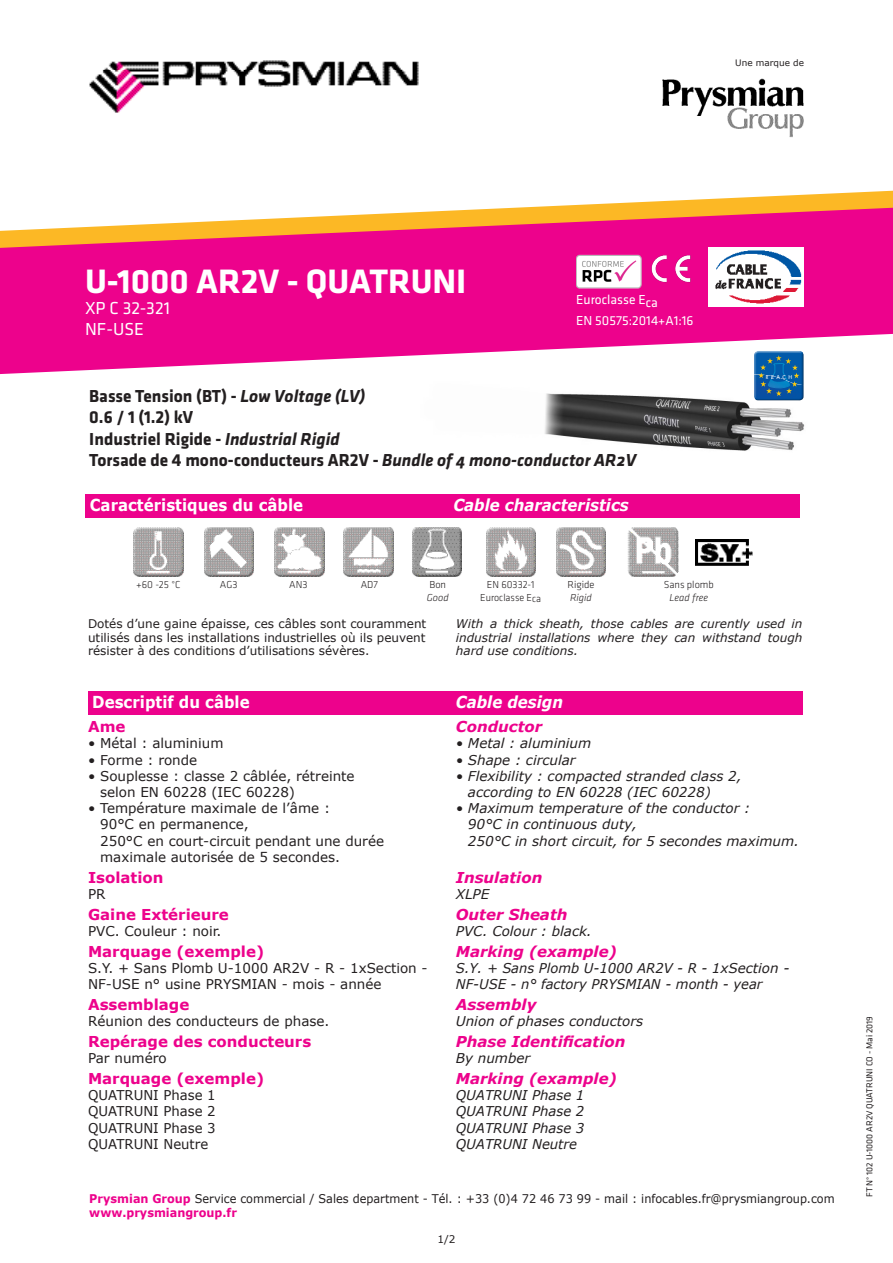
<style>
.page{position:relative;width:893px;height:1263px;background:#fff}
.page>*{position:absolute;margin:0;border:0;box-sizing:border-box;transform-origin:0 0}
.t1{font:700 35.1px "Klavika";color:#fff}
.t2{font:700 18px "Klavika";color:#231f20}
.t3{font:18px "Klavika";color:#fff}
.t4{font:700 16.5px "Verdana";color:#fff;scale:.91 1}
.t5{font:italic 700 16.5px "Verdana";color:#fff;scale:.91 1}
.t6{font:700 15px "Verdana";color:#ed028c}
.t7{font:italic 700 15px "Verdana";color:#ed028c}
.t8{font:13.5px/16.2px "Verdana";color:#231f20}
.t9{font:italic 13.5px/16.2px "Verdana";color:#231f20}
.t10{font:13.5px/21px "Klavika";color:#fff}
.t11{font:12px/13.5px "Verdana";color:#231f20;text-align:justify}
.t12{font:italic 12px/13.5px "Verdana";color:#231f20;text-align:justify}
.t13{font:12px "Verdana";color:#231f20;scale:.94 1}
.t14{font:700 12px "Verdana";color:#ed028c;scale:.94 1}
.t15{font:300 10.5px/12.6px "Klavika";color:#231f20}
.t16{font:italic 300 10.5px "Klavika";color:#231f20}
.t17{font:10.5px "Verdana";color:#231f20}
.t18{font:9px "Klavika";color:#231f20}
.t19{font:8.85px "Verdana";color:#231f20}
.t20{font:5.85px "Myriad Pro";letter-spacing:.42em;color:#fff}
.s1{font-family:"Klavika Bold Bold Italic OSF";font-weight:400}
.s2{font-style:italic}
.s3{font-weight:700;color:#ed028c}
</style>
<div class="page">
<svg style="left:510px;top:191px;width:383px;height:17px"></svg>
<img style="left:89px;top:60px;width:330px;height:53px">
<img style="left:662px;top:78px;width:142px;height:60px">
<svg style="left:0;top:208px;width:893px;height:166px;fill:#ed028c"></svg>
<img style="left:708px;top:247px;width:96px;height:60px">
<img style="left:566px;top:394px;width:239px;height:57px">
<svg style="left:544px;top:393px;width:22px;height:44px"></svg>
<div style="left:88px;top:691px;width:714px;height:23px;background:#ed028c"></div>
<div style="left:86px;top:494px;width:714px;height:23px;background:#ed028c"></div>
<img style="left:486px;top:527px;width:50px;height:49px">
<img style="left:412px;top:527px;width:50px;height:49px">
<img style="left:344px;top:527px;width:50px;height:49px">
<img style="left:274px;top:527px;width:50px;height:49px">
<img style="left:556px;top:527px;width:50px;height:49px">
<img style="left:627px;top:527px;width:52px;height:49px">
<img style="left:695px;top:539px;width:57px;height:27px">
<img style="left:134px;top:527px;width:49px;height:49px">
<img style="left:204px;top:527px;width:50px;height:49px">
<div style="left:751px;top:350px;width:53px;height:50px;background:#fff"></div>
<div style="left:752px;top:351px;width:52px;height:52px;background:#231f20;opacity:.5"></div>
<svg style="left:754px;top:351px;width:50px;height:47px;background:#1a66a3"></svg>
<img style="left:651px;top:255px;width:41px;height:28px">
<img style="left:577px;top:249px;width:68px;height:45px">
<p class="t19" style="left:735px;top:57px;width:70px">Une marque de</p>
<p class="t1" style="left:85px;top:256px;width:383px">U-1000 AR2V - QUATRUNI</p>
<p class="t3" style="left:85px;top:298px;width:87px">XP C 32-321</p>
<p class="t3" style="left:85px;top:319px;width:60px">NF-USE</p>
<p class="t10" style="left:576px;top:289px;width:119px">Euroclasse Eca<br>EN 50575:2014+A1:16</p>
<p class="t2" style="left:89px;top:383px;width:277px">Basse Tension (BT) - <span class="s1">Low Voltage (LV)</span></p>
<p class="t2" style="left:89px;top:404px;width:105px">0.6 / 1 (1.2) kV</p>
<p class="t2" style="left:89px;top:426px;width:252px">Industriel Rigide - <span class="s1">Industrial Rigid</span></p>
<p class="t2" style="left:89px;top:447px;width:548px">Torsade de 4 mono-conducteurs AR2V - <span class="s1">Bundle of 4 mono-conductor AR2V</span></p>
<p class="t4" style="left:90px;top:493px;width:236px">Caractéristiques du câble</p>
<p class="t5" style="left:453px;top:493px;width:194px">Cable characteristics</p>
<p class="t15" style="left:136px;top:578px;width:46px">+60 -25 °C</p>
<p class="t15" style="left:220px;top:578px;width:19px">AG3</p>
<p class="t15" style="left:289px;top:578px;width:20px">AN3</p>
<p class="t15" style="left:361px;top:578px;width:19px">AD7</p>
<p class="t15" style="left:429px;top:578px;width:18px">Bon</p>
<p class="t16" style="left:427px;top:592px;width:23px">Good</p>
<p class="t15" style="left:487px;top:578px;width:49px">EN 60332-1</p>
<p class="t15" style="left:480px;top:591px;width:62px">Euroclasse Eca</p>
<p class="t15" style="left:567px;top:578px;width:29px">Rigide<br><span class="s2">Rigid</span></p>
<p class="t15" style="left:664px;top:578px;width:52px">Sans plomb</p>
<p class="t16" style="left:669px;top:592px;width:40px">Lead free</p>
<p class="t20" style="left:766px;top:373px;width:28px">REACH</p>
<p class="t11" style="left:88px;top:617px;width:340px">Dotés d’une gaine épaisse, ces câbles sont couramment utilisés dans les installations industrielles où ils peuvent résister à des conditions d’utilisations sévères.</p>
<p class="t12" style="left:456px;top:617px;width:348px">With a thick sheath, those cables are curently used in industrial installations where they can withstand tough hard use conditions.</p>
<p class="t4" style="left:92px;top:691px;width:174px">Descriptif du câble</p>
<p class="t5" style="left:456px;top:691px;width:119px">Cable design</p>
<p class="t6" style="left:88px;top:716px;width:39px">Ame</p>
<p class="t8" style="left:88px;top:735px;width:137px">• Métal : aluminium</p>
<p class="t8" style="left:88px;top:751px;width:111px">• Forme : ronde</p>
<p class="t8" style="left:100px;top:768px;width:256px;text-indent:-12px">• Souplesse : classe 2 câblée, rétreinte selon EN 60228 (IEC 60228)</p>
<p class="t8" style="left:100px;top:800px;width:285px;text-indent:-12px">• Température maximale de l’âme :<br>90°C en permanence,<br>250°C en court-circuit pendant une durée maximale autorisée de 5 secondes.</p>
<p class="t6" style="left:88px;top:866px;width:77px">Isolation</p>
<p class="t8" style="left:88px;top:886px;width:19px">PR</p>
<p class="t6" style="left:88px;top:903px;width:142px">Gaine Extérieure</p>
<p class="t8" style="left:88px;top:923px;width:135px">PVC. Couleur : noir.</p>
<p class="t6" style="left:88px;top:940px;width:178px">Marquage (exemple)</p>
<p class="t8" style="left:88px;top:959px;width:341px">S.Y. + Sans Plomb U-1000 AR2V - R - 1xSection -<br>NF-USE n° usine PRYSMIAN - mois - année</p>
<p class="t6" style="left:88px;top:994px;width:103px">Assemblage</p>
<p class="t8" style="left:88px;top:1013px;width:243px">Réunion des conducteurs de phase.</p>
<p class="t6" style="left:88px;top:1030px;width:225px">Repérage des conducteurs</p>
<p class="t8" style="left:88px;top:1050px;width:80px">Par numéro</p>
<p class="t6" style="left:88px;top:1068px;width:178px">Marquage (exemple)</p>
<p class="t8" style="left:88px;top:1087px;width:129px;text-align:justify">QUATRUNI Phase 1<br>QUATRUNI Phase 2<br>QUATRUNI Phase 3<br>QUATRUNI Neutre</p>
<p class="t7" style="left:456px;top:716px;width:88px">Conductor</p>
<p class="t9" style="left:456px;top:735px;width:137px">• Metal : aluminium</p>
<p class="t9" style="left:456px;top:751px;width:121px">• Shape : circular</p>
<p class="t9" style="left:468px;top:768px;width:275px;text-indent:-12px">• Flexibility : compacted stranded class 2, according to EN 60228 (IEC 60228)</p>
<p class="t9" style="left:468px;top:800px;width:333px;text-indent:-12px">• Maximum temperature of the conductor :<br>90°C in continuous duty,<br>250°C in short circuit, for 5 secondes maximum.</p>
<p class="t7" style="left:456px;top:866px;width:88px">Insulation</p>
<p class="t9" style="left:456px;top:886px;width:35px">XLPE</p>
<p class="t7" style="left:456px;top:903px;width:113px">Outer Sheath</p>
<p class="t9" style="left:456px;top:923px;width:137px">PVC. Colour : black.</p>
<p class="t7" style="left:456px;top:940px;width:162px">Marking (example)</p>
<p class="t9" style="left:456px;top:959px;width:335px">S.Y. + Sans Plomb U-1000 AR2V - R - 1xSection -<br>NF-USE - n° factory PRYSMIAN - month - year</p>
<p class="t7" style="left:456px;top:994px;width:82px">Assembly</p>
<p class="t9" style="left:456px;top:1013px;width:189px">Union of phases conductors</p>
<p class="t7" style="left:456px;top:1030px;width:171px">Phase Identification</p>
<p class="t9" style="left:456px;top:1050px;width:76px">By number</p>
<p class="t7" style="left:456px;top:1068px;width:162px">Marking (example)</p>
<p class="t9" style="left:456px;top:1087px;width:130px;text-align:justify">QUATRUNI Phase 1<br>QUATRUNI Phase 2<br>QUATRUNI Phase 3<br>QUATRUNI Neutre</p>
<p class="t13" style="left:89px;top:1190px;width:795px"><span class="s3">Prysmian Group</span> Service commercial / Sales department - Tél. : +33 (0)4 72 46 73 99 - mail : infocables.fr@prysmiangroup.com</p>
<p class="t14" style="left:89px;top:1204px;width:159px">www.prysmiangroup.fr</p>
<p class="t17" style="left:437px;top:1232px;width:20px">1/2</p>
<p class="t18" style="left:865px;top:1197px;width:182px;rotate:-90deg">FT N° 102 U-1000 AR2V QUATRUNI CO - Mai 2019</p>
</div>
